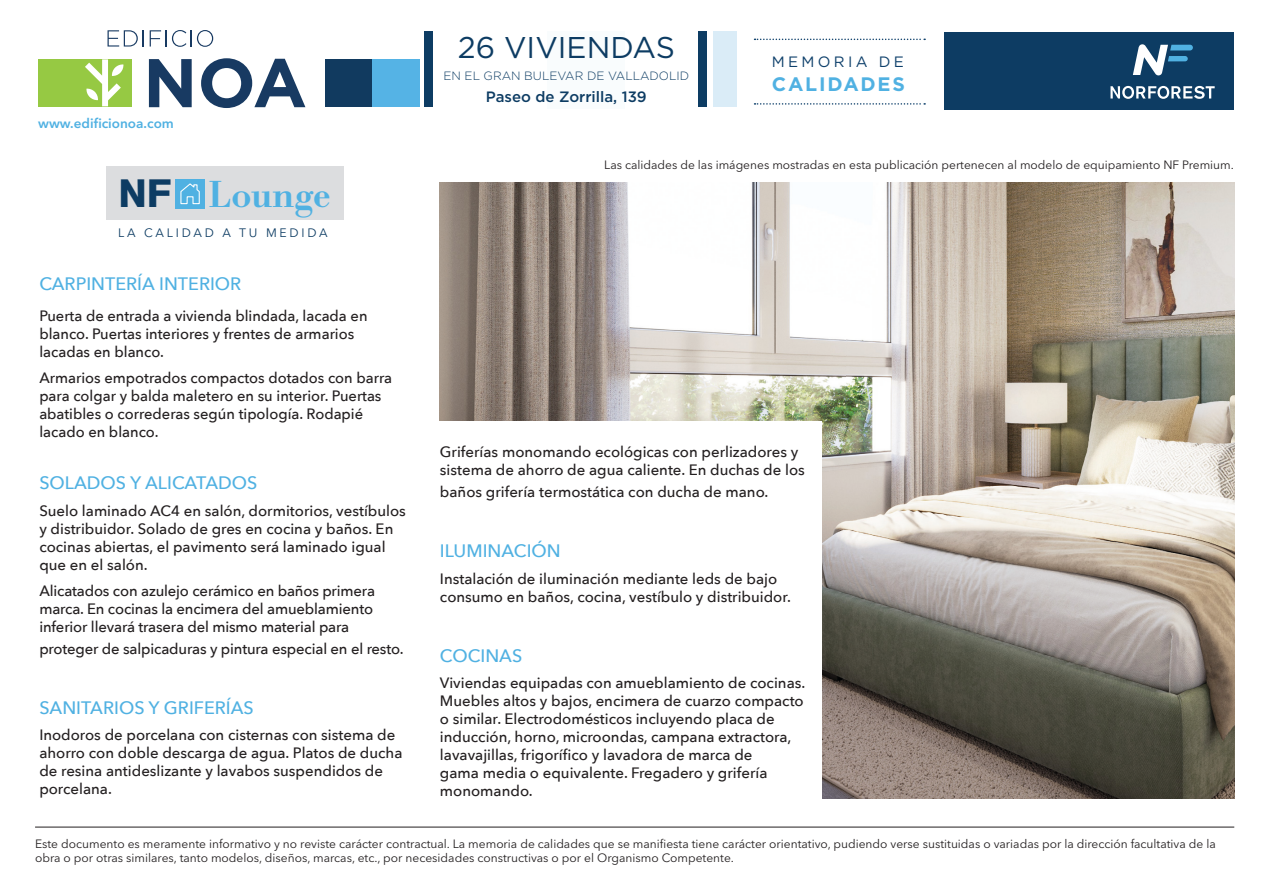
<style>
.page{position:relative;width:1263px;height:893px;background:#fff}
.page>*{position:absolute;margin:0;border:0;box-sizing:border-box;transform-origin:0 0}
.texto{font:500 39.15px "Bodoni URW";color:#50b1e2}
.t1{font:30px "Gotham";color:#0d3c63}
.t2{font:700 19.5px "Gotham";letter-spacing:.09em;color:#50b1e2}
.texto-2{font:500 18px "Avenir Next";color:#50b1e2}
.titulos1{font:500 18px "Avenir Next";color:#50b1e2}
.texto-3{font:500 15px/18px "Avenir Next";color:#231f20}
.t3{font:500 15px "Gotham";color:#0d3c63}
.t4{font:15px "Gotham";letter-spacing:.22em;color:#0e406b}
.titulos1-2{font:600 13.5px "Avenir Next LT Pro";color:#50b1e2}
.texto-4{font:12.15px "Avenir Next LT Pro";letter-spacing:.23em;color:#0d3c63}
.t5{font:12px/14.4px "Avenir Next LT Pro";color:#231f20}
.t6{font:300 12px "Gotham";color:#0d3c63}
.s1{font-family:"Akzidenz Grotesk BE";font-weight:700;color:#0d3c63}
</style>
<div class="page">
<hr style="left:35px;top:827px;width:1199px;height:1px;background:#231f20">
<div style="left:944px;top:33px;width:289px;height:77px;background:#0d3c63"></div>
<svg style="left:1133px;top:44px;width:60px;height:32px"></svg>
<svg style="left:1110px;top:86px;width:105px;height:13px"></svg>
<div style="left:714px;top:31px;width:23px;height:76px;background:#daecf7"></div>
<svg style="left:754px;top:39px;width:171px;height:1px"></svg>
<svg style="left:754px;top:103px;width:171px;height:2px"></svg>
<div style="left:547px;top:31px;width:78px;height:78px;background:#f9fcfd"></div>
<svg style="left:149px;top:59px;width:43px;height:48px"></svg>
<svg style="left:201px;top:58px;width:104px;height:50px"></svg>
<svg style="left:108px;top:30px;width:36px;height:17px"></svg>
<svg style="left:150px;top:30px;width:63px;height:17px"></svg>
<div style="left:325px;top:59px;width:48px;height:48px;background:#113a5f"></div>
<div style="left:373px;top:59px;width:47px;height:48px;background:#55b3e5"></div>
<div style="left:425px;top:31px;width:8px;height:76px;background:#0d3c63"></div>
<div style="left:699px;top:31px;width:8px;height:76px;background:#0d3c63"></div>
<div style="left:38px;top:59px;width:94px;height:47px;background:#96c943"></div>
<svg style="left:85px;top:59px;width:39px;height:47px"></svg>
<img style="left:823px;top:183px;width:411px;height:615px">
<img style="left:440px;top:183px;width:405px;height:238px">
<div style="left:106px;top:166px;width:237px;height:54px;background:#dcdddf"></div>
<div style="left:175px;top:179px;width:30px;height:29px;background:#50b1e2"></div>
<svg style="left:180px;top:183px;width:20px;height:22px"></svg>
<p class="titulos1-2" style="left:38px;top:115px;width:137px">www.edificionoa.com</p>
<p class="texto" style="left:119px;top:172px;width:213px"><span class="s1">NF</span> Lounge</p>
<p class="texto-4" style="left:118px;top:226px;width:211px">LA CALIDAD A TU MEDIDA</p>
<p class="titulos1" style="left:39px;top:269px;width:203px">CARPINTERÍA INTERIOR</p>
<p class="texto-3" style="left:39px;top:306px;width:330px">Puerta de entrada a vivienda blindada, lacada en blanco. Puertas interiores y frentes de armarios lacadas en blanco.</p>
<p class="texto-3" style="left:39px;top:369px;width:354px">Armarios empotrados compactos dotados con barra para colgar y balda maletero en su interior. Puertas abatibles o correderas según tipología. Rodapié lacado en blanco.</p>
<p class="texto-2" style="left:39px;top:468px;width:220px">SOLADOS Y ALICATADOS</p>
<p class="texto-3" style="left:39px;top:501px;width:368px">Suelo laminado AC4 en salón, dormitorios, vestíbulos y distribuidor. Solado de gres en cocina y baños. En cocinas abiertas, el pavimento será laminado igual que en el salón.</p>
<p class="texto-3" style="left:39px;top:581px;width:337px">Alicatados con azulejo cerámico en baños primera marca. En cocinas la encimera del amueblamiento inferior llevará trasera del mismo material para</p>
<p class="texto-3" style="left:39px;top:639px;width:366px">proteger de salpicaduras y pintura especial en el resto.</p>
<p class="texto-2" style="left:39px;top:692px;width:216px">SANITARIOS Y GRIFERÍAS</p>
<p class="texto-3" style="left:39px;top:726px;width:365px">Inodoros de porcelana con cisternas con sistema de ahorro con doble descarga de agua. Platos de ducha de resina antideslizante y lavabos suspendidos de porcelana.</p>
<p class="t1" style="left:458px;top:29px;width:219px">26 VIVIENDAS</p>
<p class="t6" style="left:443px;top:68px;width:247px">EN EL GRAN BULEVAR DE VALLADOLID</p>
<p class="t3" style="left:486px;top:87px;width:162px">Paseo de Zorrilla, 139</p>
<p class="t4" style="left:772px;top:52px;width:133px">MEMORIA DE</p>
<p class="t2" style="left:772px;top:71px;width:134px">CALIDADES</p>
<p class="t5" style="left:604px;top:158px;width:631px">Las calidades de las imágenes mostradas en esta publicación pertenecen al modelo de equipamiento NF Premium.</p>
<p class="texto-3" style="left:440px;top:442px;width:366px">Griferías monomando ecológicas con perlizadores y sistema de ahorro de agua caliente. En duchas de los</p>
<p class="texto-3" style="left:440px;top:482px;width:330px">baños grifería termostática con ducha de mano.</p>
<p class="texto-2" style="left:440px;top:535px;width:122px">ILUMINACIÓN</p>
<p class="texto-3" style="left:440px;top:569px;width:353px">Instalación de iluminación mediante leds de bajo consumo en baños, cocina, vestíbulo y distribuidor.</p>
<p class="texto-2" style="left:440px;top:640px;width:84px">COCINAS</p>
<p class="texto-3" style="left:440px;top:674px;width:367px">Viviendas equipadas con amueblamiento de cocinas.<br>Muebles altos y bajos, encimera de cuarzo compacto o similar. Electrodomésticos incluyendo placa de inducción, horno, microondas, campana extractora, lavavajillas, frigorífico y lavadora de marca de<br>gama media o equivalente. Fregadero y grifería monomando.</p>
<p class="t5" style="left:35px;top:836px;width:1182px">Este documento es meramente informativo y no reviste carácter contractual. La memoria de calidades que se manifiesta tiene carácter orientativo, pudiendo verse sustituidas o variadas por la dirección facultativa de la obra o por otras similares, tanto modelos, diseños, marcas, etc., por necesidades constructivas o por el Organismo Competente.</p>
</div>
